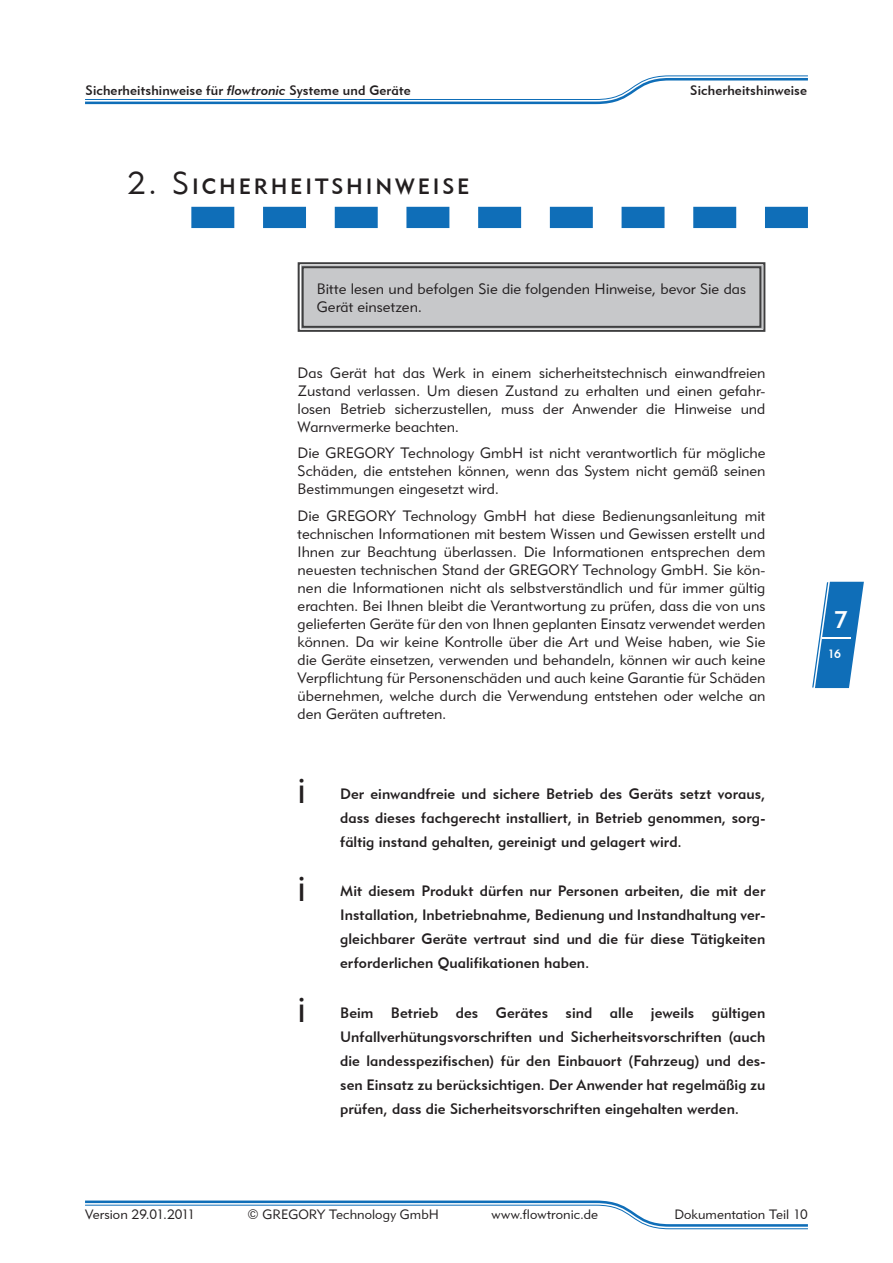
<style>
.page{position:relative;width:893px;height:1263px;background:#fff}
.page>*{position:absolute;margin:0;border:0;box-sizing:border-box;transform-origin:0 0}
.Hinweis_Warnhinweis{font:36px "Myriad Pro";color:#231f20}
.t1{font:24px "Geometric 415 BT Medium A";color:#fff}
.Überschrift_1{font:22.05px "Geometric 415 BT Medium A";letter-spacing:.13em;color:#231f20}
.Stext_Inhalt{font:15px/18px "Geometric 415 BT Lite A";letter-spacing:.005em;color:#231f20;text-align:justify}
.Hinweis_Warnhinweis-2{font:15px/24px "Geometric 415 BT Medium A";letter-spacing:.005em;color:#231f20;text-align:justify}
.t2{font:13.5px "Geometric 415 BT Lite A";letter-spacing:.005em;color:#231f20}
.t3{font:13.5px "Geometric 415 BT Medium A";letter-spacing:.005em;color:#231f20}
.t4{font:12px "Geometric 415 BT Medium A";color:#fff}
.s1{font-family:"Geometric 415 BT Medium Italic A"}
.s2{font-family:"Geometric 415 BT Lite A";font-size:31.5px}
</style>
<div class="page">
<svg style="left:85px;top:75px;width:723px;height:30px"></svg>
<svg style="left:85px;top:1200px;width:723px;height:29px"></svg>
<svg style="left:812px;top:582px;width:52px;height:106px"></svg>
<svg style="left:191px;top:207px;width:617px;height:21px"></svg>
<svg style="left:297px;top:262px;width:469px;height:70px;background:#bfbfc1"></svg>
<div style="left:302px;top:266px;width:459px;height:62px;border:2px solid #3e3e3f"></div>
<p class="t3" style="left:86px;top:82px;width:327px">Sicherheitshinweise für <span class="s1">flowtronic</span> Systeme und Geräte</p>
<p class="Überschrift_1" style="left:128px;top:173px;width:343px"><span class="s2">2. S</span>ICHERHEITSHINWEISE</p>
<p class="t3" style="left:690px;top:82px;width:118px">Sicherheitshinweise</p>
<p class="Stext_Inhalt" style="left:317px;top:279px;width:431px">Bitte lesen und befolgen Sie die folgenden Hinweise, bevor Sie das<br>Gerät einsetzen.</p>
<p class="Stext_Inhalt" style="left:298px;top:363px;width:469px">Das Gerät hat das Werk in einem sicherheitstechnisch einwandfreien Zustand verlassen. Um diesen Zustand zu erhalten und einen gefahr&shy;losen Betrieb sicherzustellen, muss der Anwender die Hinweise und Warnvermerke beachten.</p>
<p class="Stext_Inhalt" style="left:298px;top:444px;width:469px">Die GREGORY Technology GmbH ist nicht verantwortlich für mögliche Schäden, die entstehen können, wenn das System nicht gemäß seinen Bestimmungen eingesetzt wird.</p>
<p class="Stext_Inhalt" style="left:298px;top:506px;width:469px">Die GREGORY Technology GmbH hat diese Bedienungsanleitung mit technischen Informationen mit bestem Wissen und Gewissen erstellt und Ihnen zur Beachtung überlassen. Die Informationen entsprechen dem neuesten technischen Stand der GREGORY Technology GmbH. Sie kön&shy;nen die Informationen nicht als selbstverständlich und für immer gültig erachten. Bei Ihnen bleibt die Verantwortung zu prüfen, dass die von uns gelieferten Geräte für den von Ihnen geplanten Einsatz verwendet werden können. Da wir keine Kontrolle über die Art und Weise haben, wie Sie die Geräte einsetzen, verwenden und behandeln, können wir auch keine Verpflichtung für Personenschäden und auch keine Garantie für Schäden übernehmen, welche durch die Verwendung entstehen oder welche an den Geräten auftreten.</p>
<p class="Hinweis_Warnhinweis" style="left:298px;top:769px;width:10px">i</p>
<p class="Hinweis_Warnhinweis-2" style="left:340px;top:781px;width:427px">Der einwandfreie und sichere Betrieb des Geräts setzt voraus, dass dieses fachgerecht installiert, in Betrieb genommen, sorg&shy;fältig instand gehalten, gereinigt und gelagert wird.</p>
<p class="Hinweis_Warnhinweis" style="left:298px;top:866px;width:10px">i</p>
<p class="Hinweis_Warnhinweis-2" style="left:340px;top:879px;width:427px">Mit diesem Produkt dürfen nur Personen arbeiten, die mit der Installation, Inbetriebnahme, Bedienung und Instandhaltung ver&shy;gleichbarer Geräte vertraut sind und die für diese Tätigkeiten erforderlichen Qualifikationen haben.</p>
<p class="Hinweis_Warnhinweis" style="left:298px;top:988px;width:10px">i</p>
<p class="Hinweis_Warnhinweis-2" style="left:340px;top:1000px;width:427px">Beim Betrieb des Gerätes sind alle jeweils gültigen Unfallverhütungsvorschriften und Sicherheitsvorschriften (auch die landesspezifischen) für den Einbauort (Fahrzeug) und des&shy;sen Einsatz zu berücksichtigen. Der Anwender hat regelmäßig zu prüfen, dass die Sicherheitsvorschriften eingehalten werden.</p>
<h2 class="t1" style="left:834px;top:605px;width:15px">7</h2>
<p class="t4" style="left:828px;top:646px;width:15px">16</p>
<p class="t2" style="left:85px;top:1206px;width:112px">Version 29.01.2011</p>
<p class="t2" style="left:247px;top:1206px;width:193px">© GREGORY Technology GmbH</p>
<p class="t2" style="left:491px;top:1206px;width:108px">www.flowtronic.de</p>
<p class="t2" style="left:674px;top:1206px;width:135px">Dokumentation Teil 10</p>
</div>
